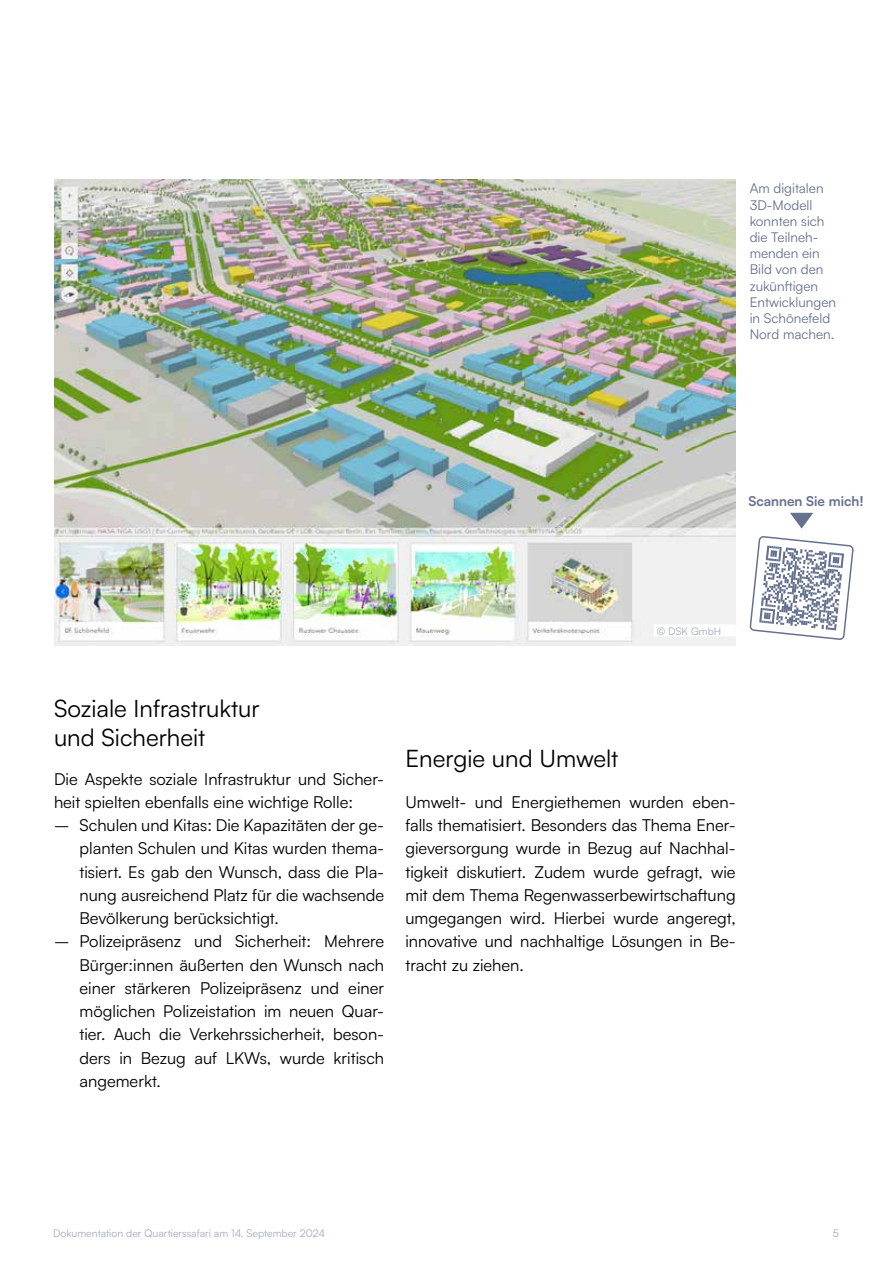
<style>
.page{position:relative;width:893px;height:1263px;background:#fff}
.page>*{position:absolute;margin:0;border:0;box-sizing:border-box;transform-origin:0 0}
.t1{font:24px/28.8px "Satoshi";color:#000}
.t2{font:16.5px/23.2px "Satoshi";color:#000;text-align:justify}
.t3{font:13.5px/16.2px "Satoshi";color:#65718f}
.t4{font:700 13.5px "Satoshi";color:#65718f}
.t5{font:10.5px "Satoshi";color:#a3aabc}
.s1{color:#fff}
</style>
<div class="page">
<img style="left:54px;top:180px;width:682px;height:465px">
<div style="left:654px;top:624px;width:82px;height:12px;background:#fff"></div>
<svg style="left:749px;top:536px;width:105px;height:104px"></svg>
<svg style="left:790px;top:513px;width:23px;height:16px"></svg>
<p class="t3" style="left:750px;top:180px;width:88px">Am digitalen<br>3D-Modell konnten sich die Teilneh&shy;menden ein<br>Bild von den zukünftigen<br>Entwicklungen in Schönefeld<br>Nord machen.</p>
<p class="t4" style="left:748px;top:491px;width:117px">Scannen Sie mich!</p>
<p class="t5" style="left:657px;top:624px;width:80px">© DSK GmbH <span class="s1">.</span></p>
<h1 class="t1" style="left:54px;top:693px;width:207px">Soziale Infrastruktur und Sicherheit</h1>
<p class="t2" style="left:54px;top:766px;width:332px">Die Aspekte soziale Infrastruktur und Sicher&shy;heit spielten ebenfalls eine wichtige Rolle:</p>
<p class="t2" style="left:80px;top:813px;width:306px;text-indent:-26px">– Schulen und Kitas: Die Kapazitäten der ge&shy;planten Schulen und Kitas wurden thema&shy;tisiert. Es gab den Wunsch, dass die Pla&shy;nung ausreichend Platz für die wachsende Bevölkerung berücksichtigt.</p>
<p class="t2" style="left:80px;top:929px;width:306px;text-indent:-26px">– Polizeipräsenz und Sicherheit: Mehrere Bürger:innen äußerten den Wunsch nach einer stärkeren Polizeipräsenz und einer möglichen Polizeistation im neuen Quar&shy;tier. Auch die Verkehrssicherheit, beson&shy;ders in Bezug auf LKWs, wurde kritisch angemerkt.</p>
<h1 class="t1" style="left:405px;top:743px;width:214px">Energie und Umwelt</h1>
<p class="t2" style="left:405px;top:790px;width:332px">Umwelt- und Energiethemen wurden eben&shy;falls thematisiert. Besonders das Thema Ener&shy;gieversorgung wurde in Bezug auf Nachhal&shy;tigkeit diskutiert. Zudem wurde gefragt, wie mit dem Thema Regenwasserbewirtschaftung umgegangen wird. Hierbei wurde angeregt, innovative und nachhaltige Lösungen in Be&shy;tracht zu ziehen.</p>
<p class="t5" style="left:53px;top:1226px;width:273px">Dokumentation der Quartierssafari am 14. September 2024</p>
<p class="t5" style="left:833px;top:1226px;width:8px">5</p>
</div>
